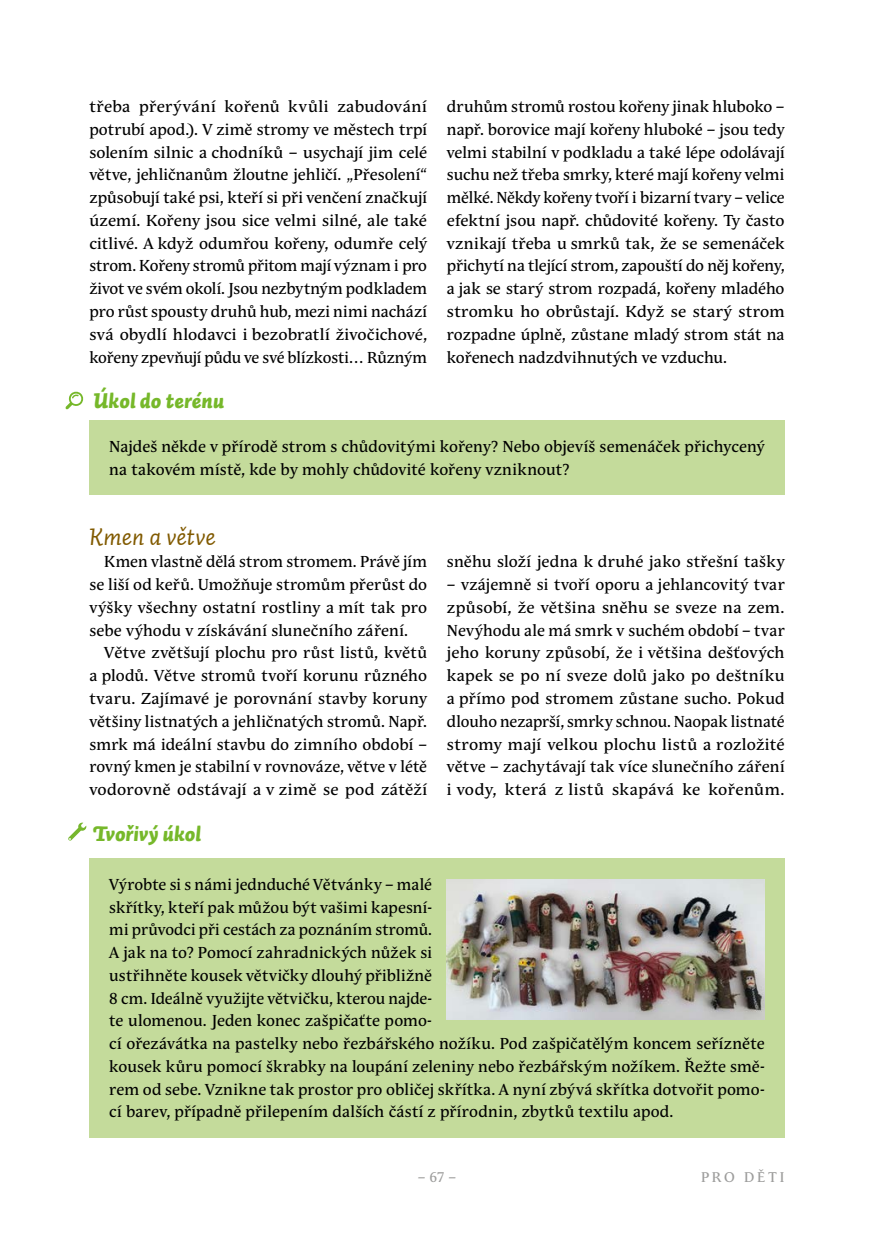
<style>
.page{position:relative;width:874px;height:1241px;background:#fff}
.page>*{position:absolute;margin:0;border:0;box-sizing:border-box;transform-origin:0 0}
.t1{font:24.5px "Auto 2 Italic LF";letter-spacing:-.005em;color:#815a00}
.t2{font:21px "Auto 2 Black Italic LF";letter-spacing:.005em;color:#76b82a}
.t3{font:15.75px/22.8px "Andulka Text Pro";letter-spacing:.01em;color:#000;text-align:justify}
.t4{font:14px "Andulka Text Pro";letter-spacing:.195em;color:#9d9d9c}
</style>
<div class="page">
<svg style="left:65px;top:391px;width:19px;height:18px"></svg>
<div style="left:89px;top:857px;width:695px;height:279px;background:#c4db9b"></div>
<img style="left:446px;top:879px;width:318px;height:140px">
<div style="left:89px;top:420px;width:695px;height:75px;background:#c4db9b"></div>
<svg style="left:68px;top:822px;width:18px;height:18px"></svg>
<p class="t3" style="left:89px;top:95px;width:339px">třeba přerývání kořenů kvůli zabudování potrubí apod.). V zimě stromy ve městech trpí solením silnic a chodníků – usychají jim celé větve, jehličnanům žloutne jehličí. „Přesolení“ způsobují také psi, kteří si při venčení značkují území. Kořeny jsou sice velmi silné, ale také citlivé. A když odumřou kořeny, odumře celý strom. Kořeny stromů přitom mají význam i pro život ve svém okolí. Jsou nezbytným podkladem pro růst spousty druhů hub, mezi nimi nachází svá obydlí hlodavci i bezobratlí živočichové, kořeny zpevňují půdu ve své blízkosti… Různým</p>
<p class="t3" style="left:446px;top:95px;width:339px">druhům stromů rostou kořeny jinak hluboko – např. borovice mají kořeny hluboké – jsou tedy velmi stabilní v podkladu a také lépe odolávají suchu než třeba smrky, které mají kořeny velmi mělké. Někdy kořeny tvoří i bizarní tvary – velice efektní jsou např. chůdovité kořeny. Ty často vznikají třeba u smrků tak, že se semenáček přichytí na tlející strom, zapouští do něj kořeny, a jak se starý strom rozpadá, kořeny mladého stromku ho obrůstají. Když se starý strom rozpadne úplně, zůstane mladý strom stát na kořenech nadzdvihnutých ve vzduchu.</p>
<h2 class="t2" style="left:93px;top:387px;width:132px">Úkol do terénu</h2>
<p class="t3" style="left:109px;top:435px;width:656px">Najdeš někde v přírodě strom s chůdovitými kořeny? Nebo objevíš semenáček přichycený na takovém místě, kde by mohly chůdovité kořeny vzniknout?</p>
<h1 class="t1" style="left:89px;top:520px;width:128px">Kmen a větve</h1>
<p class="t3" style="left:89px;top:550px;width:339px;text-indent:15px">Kmen vlastně dělá strom stromem. Právě jím se liší od keřů. Umožňuje stromům přerůst do výšky všechny ostatní rostliny a mít tak pro sebe výhodu v získávání slunečního záření.</p>
<p class="t3" style="left:89px;top:641px;width:339px;text-indent:15px">Větve zvětšují plochu pro růst listů, květů a plodů. Větve stromů tvoří korunu různého tvaru. Zajímavé je porovnání stavby koruny většiny listnatých a jehličnatých stromů. Např. smrk má ideální stavbu do zimního období – rovný kmen je stabilní v rovnováze, větve v létě vodorovně odstávají a v zimě se pod zátěží</p>
<p class="t3" style="left:446px;top:550px;width:339px">sněhu složí jedna k druhé jako střešní tašky</p>
<p class="t3" style="left:446px;top:573px;width:339px">– vzájemně si tvoří oporu a jehlancovitý tvar způsobí, že většina sněhu se sveze na zem.<br>Nevýhodu ale má smrk v suchém období – tvar jeho koruny způsobí, že i většina dešťových kapek se po ní sveze dolů jako po deštníku a přímo pod stromem zůstane sucho. Pokud dlouho nezaprší, smrky schnou. Naopak listnaté stromy mají velkou plochu listů a rozložité větve – zachytávají tak více slunečního záření i vody, která z listů skapává ke kořenům.</p>
<h2 class="t2" style="left:93px;top:819px;width:109px">Tvořivý úkol</h2>
<p class="t3" style="left:109px;top:872px;width:656px;text-align:left">Výrobte si s námi jednduché Větvánky – malé<br>skřítky, kteří pak můžou být vašimi kapesní-<br>mi průvodci při cestách za poznáním stromů.<br>A jak na to? Pomocí zahradnických nůžek si<br>ustřihněte kousek větvičky dlouhý přibližně<br>8 cm. Ideálně využijte větvičku, kterou najde-<br>te ulomenou. Jeden konec zašpičaťte pomo-<br>cí ořezávátka na pastelky nebo řezbářského nožíku. Pod zašpičatělým koncem seřízněte kousek kůru pomocí škrabky na loupání zeleniny nebo řezbářským nožíkem. Řežte smě&shy;rem od sebe. Vznikne tak prostor pro obličej skřítka. A nyní zbývá skřítka dotvořit pomo&shy;cí barev, případně přilepením dalších částí z přírodnin, zbytků textilu apod.</p>
<p class="t4" style="left:417px;top:1168px;width:40px">– 67 –</p>
<p class="t4" style="left:700px;top:1168px;width:85px">PRO DĚTI</p>
</div>
